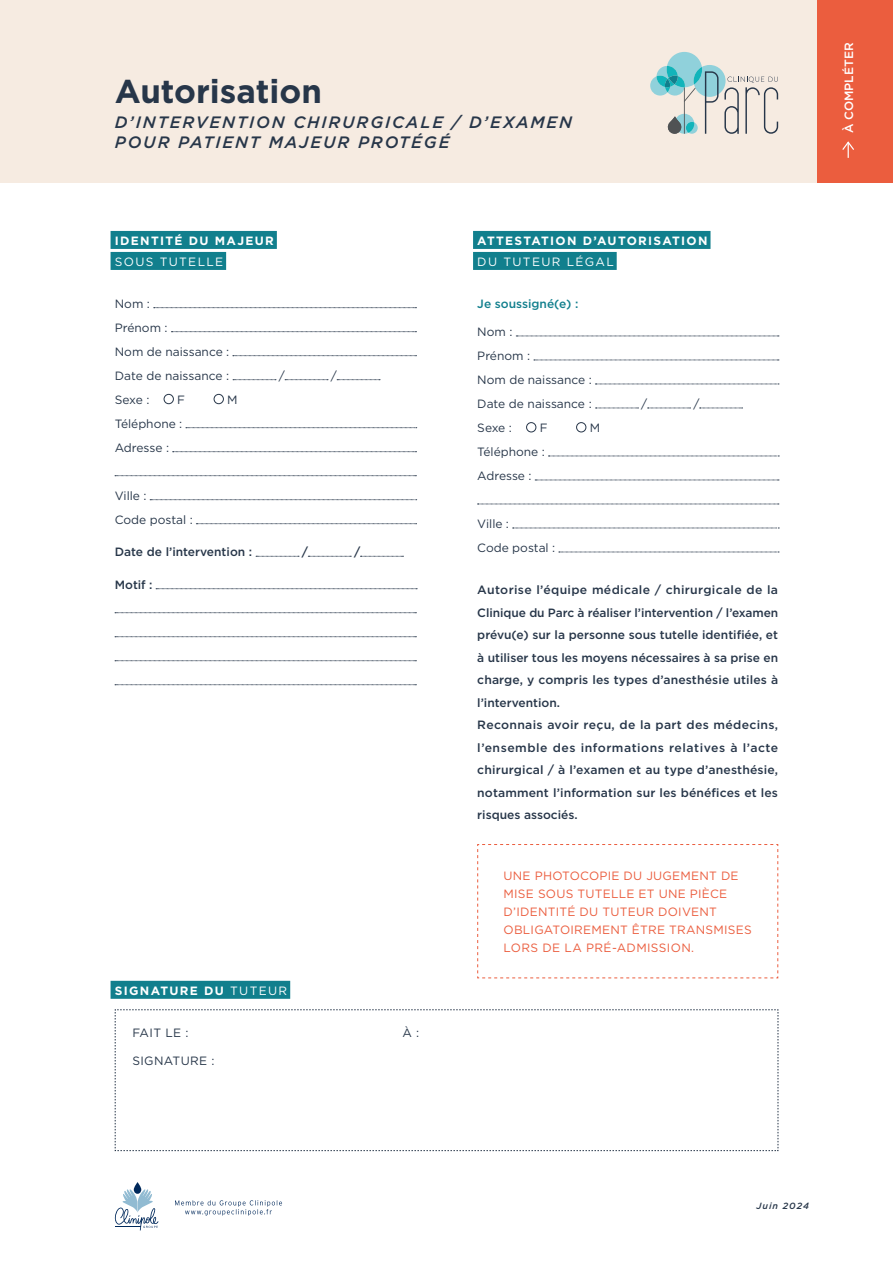
<style>
.page{position:relative;width:893px;height:1263px;background:#fff}
.page>*{position:absolute;margin:0;border:0;box-sizing:border-box;transform-origin:0 0}
.t1{font:700 33px "Gotham";color:#273649}
.t2{font:italic 500 16.5px/19.8px "Gotham";letter-spacing:.11em;color:#273649}
.t3{font:500 12px/22.5px "Gotham";letter-spacing:.01em;color:#273649}
.t4{font:12px/24px "Gotham";color:#273649}
.t5{font:12px/18px "Gotham";letter-spacing:.02em;color:#eb5d3e}
.t6{font:700 12px "Gotham";letter-spacing:.11em;color:#fff}
.t7{font:12px "Gotham";letter-spacing:.11em;color:#fff}
.t8{font:500 12px "Gotham";color:#117f8d}
.t9{font:12px "Gotham";letter-spacing:.03em;color:#273649}
.t10{font:500 12px "Gotham";color:#fff}
.t11{font:italic 500 9px "Gotham";letter-spacing:.11em;color:#273649}
.s1{font-weight:400}
</style>
<div class="page">
<div style="left:0;top:0;width:893px;height:183px;background:#f6ebe1"></div>
<svg style="left:175px;top:1200px;width:107px;height:16px"></svg>
<svg style="left:134px;top:1182px;width:7px;height:12px"></svg>
<svg style="left:115px;top:1189px;width:43px;height:41px"></svg>
<svg style="left:650px;top:52px;width:128px;height:82px"></svg>
<svg style="left:154px;top:307px;width:262px;height:1px"></svg>
<svg style="left:171px;top:331px;width:245px;height:1px"></svg>
<svg style="left:233px;top:355px;width:183px;height:1px"></svg>
<svg style="left:233px;top:379px;width:43px;height:1px"></svg>
<svg style="left:285px;top:379px;width:43px;height:1px"></svg>
<svg style="left:337px;top:379px;width:43px;height:1px"></svg>
<div style="left:164px;top:394px;width:10px;height:10px;border:1px solid #273649;border-radius:50%"></div>
<div style="left:214px;top:394px;width:10px;height:10px;border:1px solid #273649;border-radius:50%"></div>
<svg style="left:186px;top:427px;width:231px;height:1px"></svg>
<svg style="left:173px;top:451px;width:244px;height:1px"></svg>
<svg style="left:115px;top:475px;width:301px;height:1px"></svg>
<svg style="left:150px;top:499px;width:267px;height:1px"></svg>
<svg style="left:196px;top:523px;width:221px;height:1px"></svg>
<svg style="left:256px;top:556px;width:43px;height:1px"></svg>
<svg style="left:308px;top:556px;width:43px;height:1px"></svg>
<svg style="left:360px;top:556px;width:43px;height:1px"></svg>
<svg style="left:156px;top:588px;width:261px;height:1px"></svg>
<svg style="left:115px;top:612px;width:301px;height:1px"></svg>
<svg style="left:115px;top:636px;width:301px;height:1px"></svg>
<svg style="left:115px;top:660px;width:301px;height:1px"></svg>
<svg style="left:115px;top:684px;width:301px;height:1px"></svg>
<div style="left:111px;top:231px;width:166px;height:18px;background:#117f8d"></div>
<div style="left:111px;top:252px;width:115px;height:18px;background:#117f8d"></div>
<div style="left:111px;top:981px;width:179px;height:18px;background:#117f8d"></div>
<svg style="left:115px;top:1009px;width:663px;height:142px"></svg>
<svg style="left:516px;top:336px;width:263px;height:1px"></svg>
<svg style="left:534px;top:360px;width:245px;height:1px"></svg>
<svg style="left:595px;top:384px;width:184px;height:1px"></svg>
<svg style="left:595px;top:408px;width:43px;height:1px"></svg>
<svg style="left:648px;top:408px;width:42px;height:1px"></svg>
<svg style="left:700px;top:408px;width:43px;height:1px"></svg>
<div style="left:526px;top:422px;width:10px;height:10px;border:1px solid #273649;border-radius:50%"></div>
<div style="left:576px;top:422px;width:10px;height:10px;border:1px solid #273649;border-radius:50%"></div>
<svg style="left:548px;top:456px;width:231px;height:1px"></svg>
<svg style="left:535px;top:480px;width:244px;height:1px"></svg>
<svg style="left:477px;top:504px;width:302px;height:1px"></svg>
<svg style="left:513px;top:528px;width:266px;height:1px"></svg>
<svg style="left:559px;top:552px;width:220px;height:1px"></svg>
<div style="left:473px;top:231px;width:237px;height:18px;background:#117f8d"></div>
<div style="left:473px;top:252px;width:144px;height:18px;background:#117f8d"></div>
<svg style="left:477px;top:844px;width:301px;height:135px"></svg>
<div style="left:817px;top:0;width:76px;height:183px;background:#eb5d3e"></div>
<svg style="left:842px;top:141px;width:12px;height:17px"></svg>
<h1 class="t1" style="left:115px;top:69px;width:209px">Autorisation</h1>
<h2 class="t2" style="left:115px;top:112px;width:459px">D’INTERVENTION CHIRURGICALE / D’EXAMEN<br>POUR PATIENT MAJEUR PROTÉGÉ</h2>
<p class="t6" style="left:115px;top:232px;width:161px">IDENTITÉ DU MAJEUR</p>
<p class="t7" style="left:115px;top:254px;width:110px">SOUS TUTELLE</p>
<p class="t4" style="left:115px;top:291px;width:116px">Nom :<br>Prénom :<br>Nom de naissance :<br>Date de naissance :</p>
<p class="t4" style="left:279px;top:363px;width:8px">/</p>
<p class="t4" style="left:331px;top:363px;width:8px">/</p>
<p class="t4" style="left:115px;top:387px;width:36px">Sexe :</p>
<p class="t4" style="left:177px;top:387px;width:9px">F</p>
<p class="t4" style="left:227px;top:387px;width:12px">M</p>
<p class="t4" style="left:115px;top:411px;width:69px">Téléphone :<br>Adresse :</p>
<p class="t4" style="left:115px;top:483px;width:79px">Ville :<br>Code postal :</p>
<p class="t3" style="left:115px;top:541px;width:139px">Date de l’intervention :</p>
<p class="t3" style="left:302px;top:541px;width:8px">/</p>
<p class="t3" style="left:354px;top:541px;width:8px">/</p>
<p class="t3" style="left:115px;top:573px;width:39px">Motif :</p>
<p class="t6" style="left:115px;top:982px;width:174px">SIGNATURE DU <span class="s1">TUTEUR</span></p>
<p class="t4" style="left:132px;top:1020px;width:58px">FAIT LE :</p>
<p class="t4" style="left:402px;top:1020px;width:18px">À :</p>
<p class="t9" style="left:132px;top:1053px;width:84px">SIGNATURE :</p>
<p class="t6" style="left:477px;top:232px;width:232px">ATTESTATION D’AUTORISATION</p>
<p class="t7" style="left:477px;top:254px;width:138px">DU TUTEUR LÉGAL</p>
<p class="t8" style="left:477px;top:296px;width:103px">Je soussigné(e) :</p>
<p class="t4" style="left:477px;top:320px;width:116px">Nom :<br>Prénom :<br>Nom de naissance :<br>Date de naissance :</p>
<p class="t4" style="left:641px;top:392px;width:8px">/</p>
<p class="t4" style="left:693px;top:392px;width:8px">/</p>
<p class="t4" style="left:477px;top:416px;width:36px">Sexe :</p>
<p class="t4" style="left:540px;top:416px;width:9px">F</p>
<p class="t4" style="left:590px;top:416px;width:12px">M</p>
<p class="t4" style="left:477px;top:440px;width:69px">Téléphone :<br>Adresse :</p>
<p class="t4" style="left:477px;top:512px;width:79px">Ville :<br>Code postal :</p>
<p class="t3" style="left:477px;top:578px;width:302px">Autorise l’équipe médicale / chirurgicale de la Clinique du Parc à réaliser l’intervention / l’examen prévu(e) sur la personne sous tutelle identifiée, et à utiliser tous les moyens nécessaires à sa prise en charge, y compris les types d’anesthésie utiles à l’intervention.<br>Reconnais avoir reçu, de la part des médecins, l’ensemble des informations relatives à l’acte chirurgical / à l’examen et au type d’anesthésie, notamment l’information sur les bénéfices et les risques associés.</p>
<p class="t5" style="left:504px;top:866px;width:250px">UNE PHOTOCOPIE DU JUGEMENT DE<br>MISE SOUS TUTELLE ET UNE PIÈCE<br>D’IDENTITÉ DU TUTEUR DOIVENT<br>OBLIGATOIREMENT ÊTRE TRANSMISES<br>LORS DE LA PRÉ-ADMISSION.</p>
<p class="t10" style="left:841px;top:133px;width:92px;rotate:-90deg">À COMPLÉTER</p>
<p class="t11" style="left:756px;top:1200px;width:54px">Juin 2024</p>
</div>
